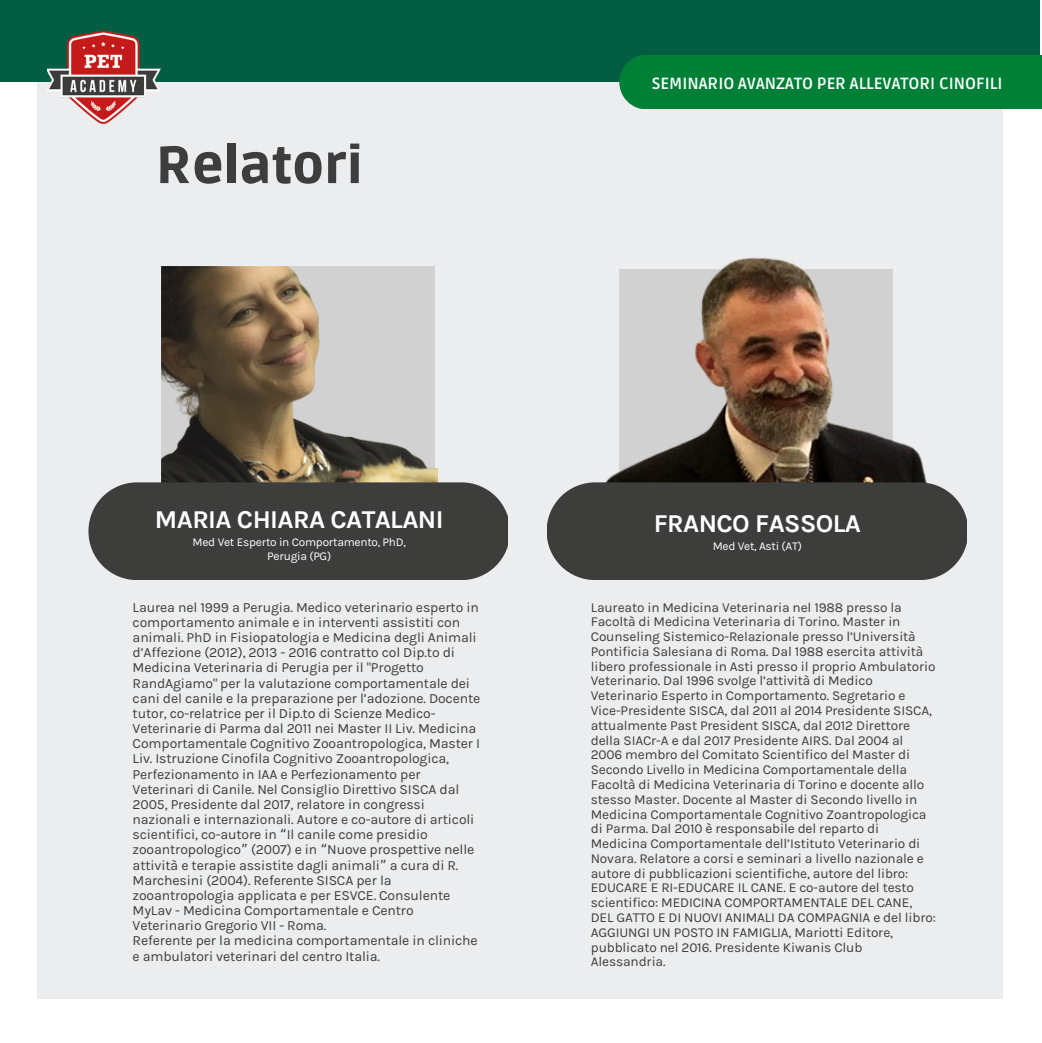
<style>
.page{position:relative;width:1042px;height:1043px;background:#fff}
.page>*{position:absolute;margin:0;border:0;box-sizing:border-box;transform-origin:0 0}
.t1{font:900 51.98px "Ruda";color:#3d3d3c}
.t2{font:700 25.72px "Karla";letter-spacing:-.025em;color:#fff}
.t3{font:700 16.1px "Ruda";color:#fff}
.t4{font:14px/15.2px "Karla";letter-spacing:-.01em;color:#3d3d3c}
.t5{font:13.65px/14.7px "Karla";letter-spacing:-.01em;color:#3d3d3c}
.t6{font:11.9px/13.8px "Karla";letter-spacing:-.025em;color:#fff;text-align:center}
.s1{font-family:"Noto Sans Gurmukhi"}
</style>
<div class="page">
<div style="left:37px;top:34px;width:965px;height:964px;background:#ebedef"></div>
<div style="left:0;top:0;width:1039px;height:81px;background:#035d42"></div>
<img style="left:47px;top:30px;width:114px;height:94px">
<img style="left:605px;top:257px;width:322px;height:225px">
<div style="left:547px;top:482px;width:419px;height:98px;background:#3d3d3c"></div>
<div style="left:619px;top:55px;width:422px;height:53px;background:#008037"></div>
<img style="left:161px;top:266px;width:276px;height:216px">
<div style="left:88px;top:482px;width:420px;height:98px;background:#3d3d3c"></div>
<h1 class="t1" style="left:156px;top:135px;width:208px">Relatori</h1>
<p class="t3" style="left:651px;top:74px;width:352px">SEMINARIO AVANZATO PER ALLEVATORI CINOFILI</p>
<h2 class="t2" style="left:155px;top:504px;width:290px">MARIA CHIARA CATALANI</h2>
<p class="t6" style="left:192px;top:534px;width:215px">Med Vet Esperto in Comportamento, PhD,<br>Perugia (PG)</p>
<p class="t4" style="left:133px;top:599px;width:349px">Laurea nel 1999 a Perugia. Medico veterinario esperto in comportamento animale e in interventi assistiti con animali. PhD in Fisiopatologia e Medicina degli Animali d’Affezione (2012), 2013 - 2016 contratto col Dip.to di Medicina Veterinaria di Perugia per il "Progetto RandAgiamo" per la valutazione comportamentale dei cani del canile e la preparazione per l’adozione. Docente tutor, co-relatrice per il Dip.to di Scienze Medico-Veterinarie di Parma dal 2011 nei Master II Liv. Medicina Comportamentale Cognitivo Zooantropologica, Master I Liv. Istruzione Cinofila Cognitivo Zooantropologica, Perfezionamento in IAA e Perfezionamento per Veterinari di Canile. Nel Consiglio Direttivo SISCA dal 2005, Presidente dal 2017, relatore in congressi nazionali e internazionali. Autore e co-autore di articoli scientifici, co-autore in <span class="s1">“</span>Il canile come presidio zooantropologico<span class="s1">”</span> (2007) e in <span class="s1">“</span>Nuove prospettive nelle attività e terapie assistite dagli animali<span class="s1">”</span> a cura di R.<br>Marchesini (2004). Referente SISCA per la zooantropologia applicata e per ESVCE. Consulente MyLav - Medicina Comportamentale e Centro Veterinario Gregorio VII - Roma.<br>Referente per la medicina comportamentale in cliniche e ambulatori veterinari del centro Italia.</p>
<h2 class="t2" style="left:653px;top:508px;width:209px">FRANCO FASSOLA</h2>
<p class="t6" style="left:712px;top:539px;width:91px">Med Vet, Asti (AT)</p>
<p class="t5" style="left:590px;top:599px;width:346px">Laureato in Medicina Veterinaria nel 1988 presso la Facoltà di Medicina Veterinaria di Torino. Master in Counseling Sistemico-Relazionale presso l’Università Pontificia Salesiana di Roma. Dal 1988 esercita attività libero professionale in Asti presso il proprio Ambulatorio Veterinario. Dal 1996 svolge l’attività di Medico Veterinario Esperto in Comportamento. Segretario e Vice-Presidente SISCA, dal 2011 al 2014 Presidente SISCA, attualmente Past President SISCA, dal 2012 Direttore della SIACr-A e dal 2017 Presidente AIRS. Dal 2004 al 2006 membro del Comitato Scientifico del Master di Secondo Livello in Medicina Comportamentale della Facoltà di Medicina Veterinaria di Torino e docente allo stesso Master. Docente al Master di Secondo livello in Medicina Comportamentale Cognitivo Zoantropologica di Parma. Dal 2010 è responsabile del reparto di Medicina Comportamentale dell’Istituto Veterinario di Novara. Relatore a corsi e seminari a livello nazionale e autore di pubblicazioni scientifiche, autore del libro:<br>EDUCARE E RI-EDUCARE IL CANE. E co-autore del testo scientifico: MEDICINA COMPORTAMENTALE DEL CANE, DEL GATTO E DI NUOVI ANIMALI DA COMPAGNIA e del libro:<br>AGGIUNGI UN POSTO IN FAMIGLIA, Mariotti Editore, pubblicato nel 2016. Presidente Kiwanis Club Alessandria.</p>
</div>
